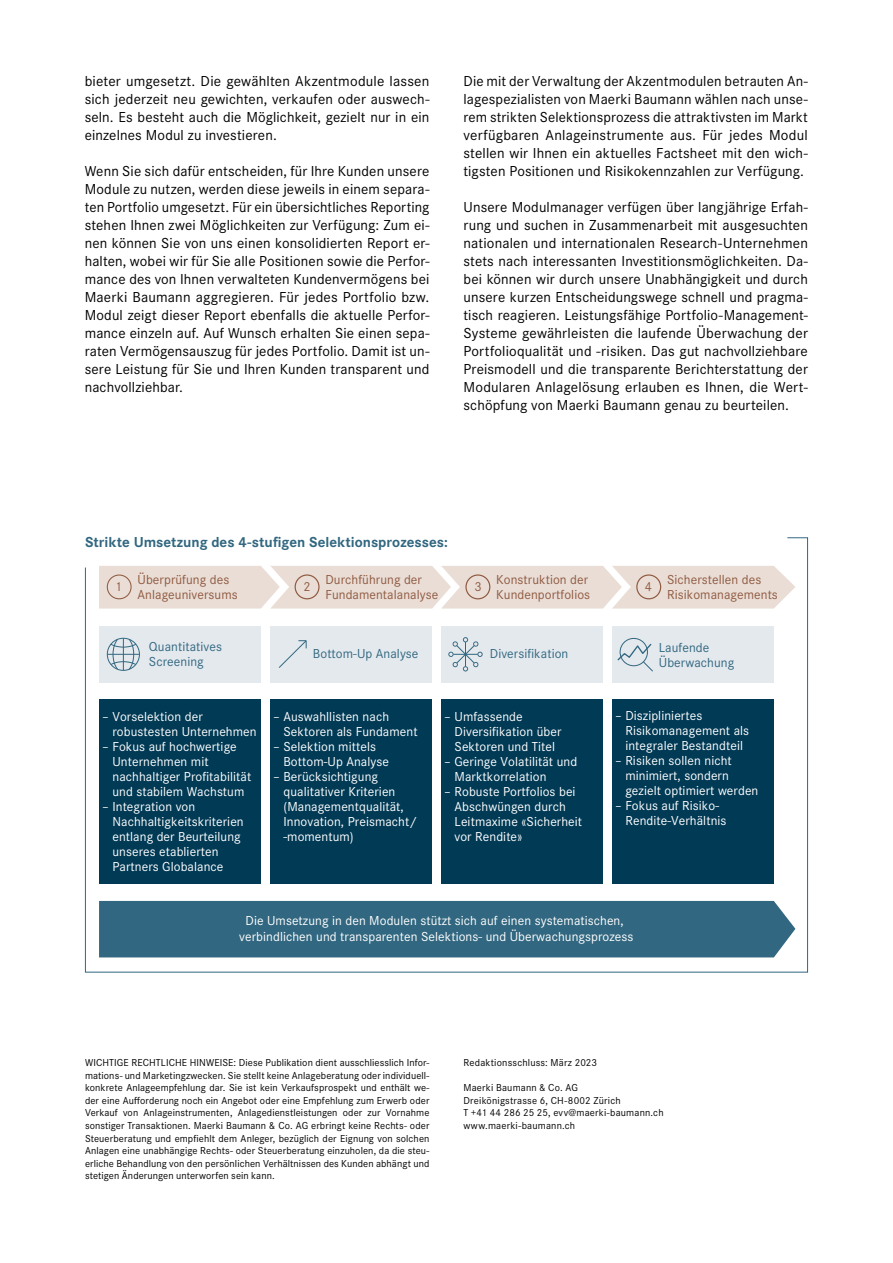
<style>
.page{position:relative;width:893px;height:1263px;background:#fff}
.page>*{position:absolute;margin:0;border:0;box-sizing:border-box;transform-origin:0 0}
.Lauftext_10pt_CorS_R{font:15px/18px "Corporate S";letter-spacing:.01em;color:#000001;text-align:justify}
.Bold_blau{font:700 15px "Corporate S";letter-spacing:.005em;color:#316780}
.t1{font:13.5px/15px "Corporate S";letter-spacing:.005em;color:#fff}
.t2{font:13.5px/15px "Corporate S";letter-spacing:.005em;color:#905a41}
.t3{font:13.5px/15px "Corporate S";letter-spacing:.005em;color:#316780}
.Disclaimer_7pt_CorS{font:10.5px/12.6px "Corporate S";letter-spacing:.015em;color:#000001;text-align:justify}
</style>
<div class="page">
<svg style="left:85px;top:537px;width:723px;height:436px"></svg>
<div style="left:99px;top:626px;width:162px;height:56px;background:#e4e9ee"></div>
<hr style="left:107px;top:654px;width:32px;height:1px;background:#316780">
<svg style="left:110px;top:638px;width:27px;height:33px"></svg>
<div style="left:107px;top:638px;width:33px;height:33px;border:1px solid #316780;border-radius:50%"></div>
<div style="left:270px;top:626px;width:162px;height:56px;background:#e4e9ee"></div>
<svg style="left:279px;top:640px;width:28px;height:28px"></svg>
<div style="left:441px;top:626px;width:162px;height:56px;background:#e4e9ee"></div>
<svg style="left:448px;top:637px;width:35px;height:34px"></svg>
<div style="left:612px;top:626px;width:162px;height:56px;background:#e4e9ee"></div>
<div style="left:620px;top:638px;width:28px;height:28px;border:1px solid #316780;border-radius:50%"></div>
<svg style="left:617px;top:642px;width:36px;height:30px"></svg>
<div style="left:441px;top:699px;width:162px;height:185px;background:#003a55"></div>
<div style="left:99px;top:699px;width:162px;height:185px;background:#003a55"></div>
<div style="left:99px;top:901px;width:696px;height:56px;background:#316780"></div>
<div style="left:99px;top:566px;width:696px;height:42px;background:#e9ddd5"></div>
<div style="left:270px;top:699px;width:162px;height:185px;background:#003a55"></div>
<div style="left:612px;top:699px;width:162px;height:185px;background:#003a55"></div>
<div style="left:636px;top:574px;width:25px;height:25px;border:1px solid #905a41;border-radius:50%"></div>
<div style="left:465px;top:574px;width:25px;height:25px;border:1px solid #905a41;border-radius:50%"></div>
<div style="left:295px;top:574px;width:25px;height:25px;border:1px solid #905a41;border-radius:50%"></div>
<div style="left:107px;top:574px;width:25px;height:25px;border:1px solid #905a41;border-radius:50%"></div>
<p class="Lauftext_10pt_CorS_R" style="left:85px;top:72px;width:346px">bieter umgesetzt. Die gewählten Akzentmodule lassen sich jederzeit neu gewichten, verkaufen oder auswech&shy;seln. Es besteht auch die Möglichkeit, gezielt nur in ein einzelnes Modul zu investieren.</p>
<p class="Lauftext_10pt_CorS_R" style="left:85px;top:162px;width:346px">Wenn Sie sich dafür entscheiden, für Ihre Kunden unsere Module zu nutzen, werden diese jeweils in einem separa&shy;ten Portfolio umgesetzt. Für ein übersichtliches Reporting stehen Ihnen zwei Möglichkeiten zur Verfügung: Zum ei&shy;nen können Sie von uns einen konsolidierten Report er&shy;halten, wobei wir für Sie alle Positionen sowie die Perfor&shy;mance des von Ihnen verwalteten Kundenvermögens bei Maerki Baumann aggregieren. Für jedes Portfolio bzw.<br>Modul zeigt dieser Report ebenfalls die aktuelle Perfor&shy;mance einzeln auf. Auf Wunsch erhalten Sie einen sepa&shy;raten Vermögensauszug für jedes Portfolio. Damit ist un&shy;sere Leistung für Sie und Ihren Kunden transparent und nachvollziehbar.</p>
<p class="Lauftext_10pt_CorS_R" style="left:463px;top:72px;width:346px">Die mit der Verwaltung der Akzentmodulen betrauten An&shy;lagespezialisten von Maerki Baumann wählen nach unse&shy;rem strikten Selektionsprozess die attraktivsten im Markt verfügbaren Anlageinstrumente aus. Für jedes Modul stellen wir Ihnen ein aktuelles Factsheet mit den wich&shy;tigsten Positionen und Risikokennzahlen zur Verfügung.</p>
<p class="Lauftext_10pt_CorS_R" style="left:463px;top:198px;width:346px">Unsere Modulmanager verfügen über langjährige Erfah&shy;rung und suchen in Zusammenarbeit mit ausgesuchten nationalen und internationalen Research-Unternehmen stets nach interessanten Investitionsmöglichkeiten. Da&shy;bei können wir durch unsere Unabhängigkeit und durch unsere kurzen Entscheidungswege schnell und pragma&shy;tisch reagieren. Leistungsfähige Portfolio-Management-Systeme gewährleisten die laufende Überwachung der Portfolioqualität und -risiken. Das gut nachvollziehbare Preismodell und die transparente Berichterstattung der Modularen Anlagelösung erlauben es Ihnen, die Wert&shy;schöpfung von Maerki Baumann genau zu beurteilen.</p>
<p class="Bold_blau" style="left:85px;top:534px;width:364px">Strikte Umsetzung des 4-stufigen Selektionsprozesses:</p>
<p class="t2" style="left:115px;top:579px;width:9px">1</p>
<p class="t2" style="left:138px;top:572px;width:102px">Überprüfung des<br>Anlageuniversums</p>
<p class="t2" style="left:304px;top:579px;width:9px">2</p>
<p class="t2" style="left:325px;top:572px;width:114px">Durchführung der<br>Fundamentalanalyse</p>
<p class="t2" style="left:474px;top:579px;width:9px">3</p>
<p class="t2" style="left:496px;top:572px;width:95px">Konstruktion der<br>Kundenportfolios</p>
<p class="t2" style="left:645px;top:579px;width:9px">4</p>
<p class="t2" style="left:667px;top:572px;width:112px">Sicherstellen des<br>Risikomanagements</p>
<p class="t3" style="left:149px;top:639px;width:75px">Quantitatives<br>Screening</p>
<p class="t3" style="left:313px;top:646px;width:107px">Bottom-Up Analyse</p>
<p class="t3" style="left:490px;top:646px;width:80px">Diversifikation</p>
<p class="t3" style="left:659px;top:640px;width:77px">Laufende<br>Überwachung</p>
<p class="t1" style="left:112px;top:709px;width:146px;text-indent:-10px">– Vorselektion der robustesten Unternehmen</p>
<p class="t1" style="left:112px;top:739px;width:140px;text-indent:-10px">– Fokus auf hochwertige<br>Unternehmen mit nachhaltiger Profitabilität und stabilem Wachstum</p>
<p class="t1" style="left:112px;top:799px;width:133px;text-indent:-10px">– Integration von<br>Nachhaltigkeitskriterien entlang der Beurteilung unseres etablierten<br>Partners Globalance</p>
<p class="t1" style="left:283px;top:709px;width:136px;text-indent:-10px">– Auswahllisten nach<br>Sektoren als Fundament</p>
<p class="t1" style="left:283px;top:739px;width:107px;text-indent:-10px">– Selektion mittels<br>Bottom-Up Analyse</p>
<p class="t1" style="left:283px;top:769px;width:135px;text-indent:-10px">– Berücksichtigung qualitativer Kriterien (Managementqualität,<br>Innovation, Preismacht/ -momentum)</p>
<p class="t1" style="left:455px;top:709px;width:108px;text-indent:-10px">– Umfassende<br>Diversifikation über<br>Sektoren und Titel</p>
<p class="t1" style="left:455px;top:754px;width:124px;text-indent:-10px">– Geringe Volatilität und<br>Marktkorrelation</p>
<p class="t1" style="left:455px;top:784px;width:129px;text-indent:-10px">– Robuste Portfolios bei<br>Abschwüngen durch<br>Leitmaxime «Sicherheit vor Rendite»</p>
<p class="t1" style="left:625px;top:709px;width:125px;text-indent:-10px">– Diszipliniertes<br>Risikomanagement als integraler Bestandteil</p>
<p class="t1" style="left:625px;top:754px;width:135px;text-indent:-10px">– Risiken sollen nicht minimiert, sondern gezielt optimiert werden</p>
<p class="t1" style="left:625px;top:799px;width:103px;text-indent:-10px">– Fokus auf Risiko-<br>Rendite-Verhältnis</p>
<p class="t1" style="left:239px;top:912px;width:396px;line-height:16.5px;text-align:center">Die Umsetzung in den Modulen stützt sich auf einen systematischen, verbindlichen und transparenten Selektions- und Überwachungsprozess</p>
<p class="Disclaimer_7pt_CorS" style="left:85px;top:1056px;width:346px">WICHTIGE RECHTLICHE HINWEISE: Diese Publikation dient ausschliesslich Infor&shy;mations- und Marketingzwecken. Sie stellt keine Anlageberatung oder individuell&shy;konkrete Anlageempfehlung dar. Sie ist kein Verkaufsprospekt und enthält we&shy;der eine Aufforderung noch ein Angebot oder eine Empfehlung zum Erwerb oder Verkauf von Anlageinstrumenten, Anlagedienstleistungen oder zur Vornahme sonstiger Transaktionen. Maerki Baumann &amp; Co. AG erbringt keine Rechts- oder Steuerberatung und empfiehlt dem Anleger, bezüglich der Eignung von solchen Anlagen eine unabhängige Rechts- oder Steuerberatung einzuholen, da die steu&shy;erliche Behandlung von den persönlichen Verhältnissen des Kunden abhängt und stetigen Änderungen unterworfen sein kann.</p>
<p class="Disclaimer_7pt_CorS" style="left:463px;top:1056px;width:135px">Redaktionsschluss: März 2023</p>
<p class="Disclaimer_7pt_CorS" style="left:463px;top:1081px;width:116px">Maerki Baumann &amp; Co. AG</p>
<p class="Disclaimer_7pt_CorS" style="left:463px;top:1094px;width:159px">Dreikönigstrasse 6, CH-8002 Zürich</p>
<p class="Disclaimer_7pt_CorS" style="left:463px;top:1107px;width:202px">T +41 44 286 25 25, evv@maerki-baumann.ch</p>
<p class="Disclaimer_7pt_CorS" style="left:463px;top:1119px;width:113px">www.maerki-baumann.ch</p>
</div>
